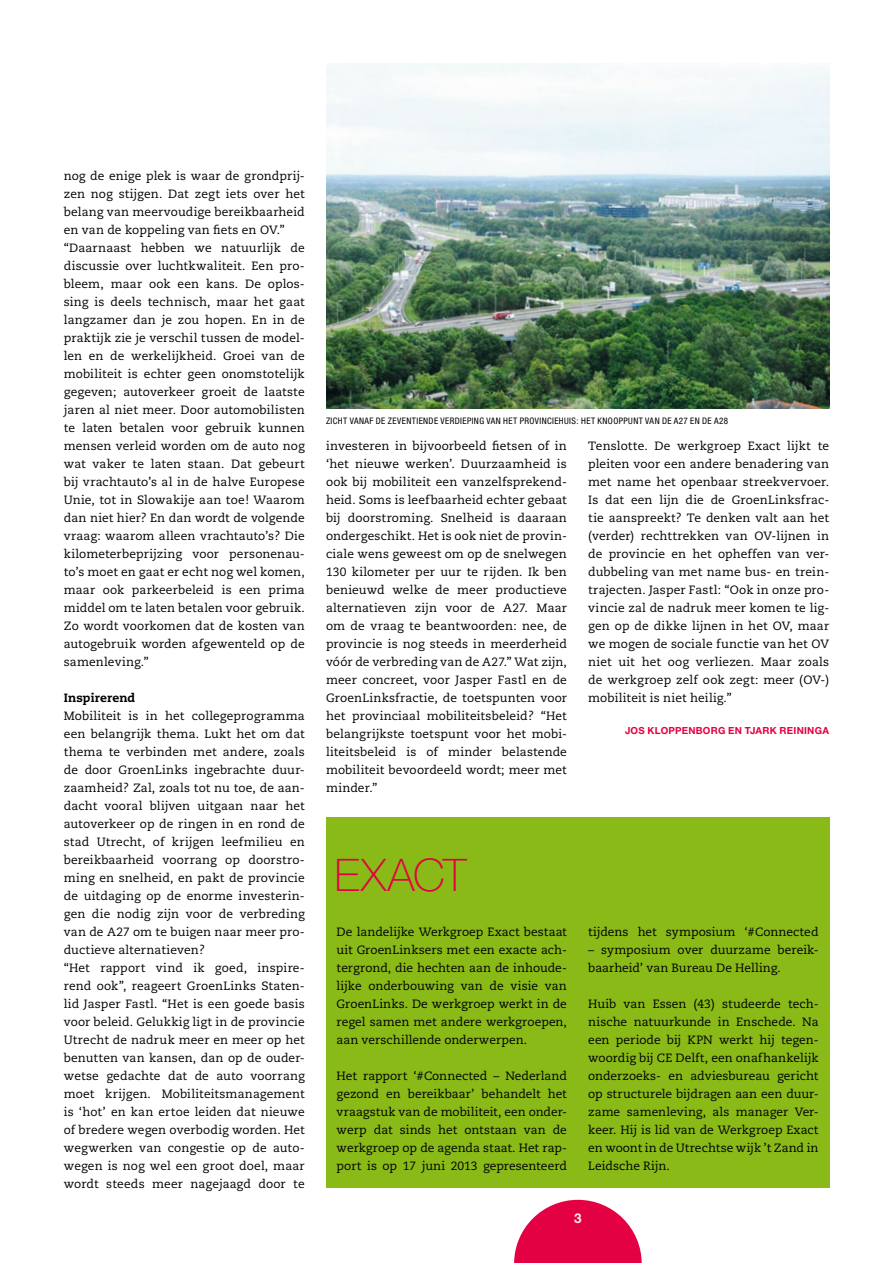
<style>
.page{position:relative;width:893px;height:1263px;background:#fff}
.page>*{position:absolute;margin:0;border:0;box-sizing:border-box;transform-origin:0 0}
.t1{font:100 45px "Helvetica Neue";color:#e30043}
.t2{font:700 13.5px "Helvetica Neue";color:#fdedea}
.t3{font:12px/18px "Caecilia";letter-spacing:.01em;color:#000;text-align:justify}
.t4{font:800 12px "Caecilia";letter-spacing:.005em;color:#000}
.t5{font:700 9.75px "Helvetica Neue";letter-spacing:.025em;color:#e30043}
.t6{font:condensed 9px "Helvetica Neue";letter-spacing:.045em;color:#000}
</style>
<div class="page">
<div style="left:326px;top:816px;width:503px;height:371px;background:#89ba17"></div>
<img style="left:326px;top:64px;width:503px;height:344px">
<svg style="left:514px;top:1200px;width:128px;height:63px"></svg>
<p class="t3" style="left:64px;top:167px;width:242px;text-align:left">nog de enige plek is waar de grondprij&shy;zen nog stijgen. Dat zegt iets over het belang van meervoudige bereikbaarheid en van de koppeling van fiets en OV.” “Daarnaast hebben we natuurlijk de discussie over luchtkwaliteit. Een pro&shy;bleem, maar ook een kans. De oplos&shy;sing is deels technisch, maar het gaat langzamer dan je zou hopen. En in de praktijk zie je verschil tussen de model&shy;len en de werkelijkheid. Groei van de mobiliteit is echter geen onomstotelijk gegeven; autoverkeer groeit de laatste jaren al niet meer. Door automobilisten te laten betalen voor gebruik kunnen mensen verleid worden om de auto nog wat vaker te laten staan. Dat gebeurt bij vrachtauto’s al in de halve Europese Unie, tot in Slowakije aan toe! Waarom dan niet hier? En dan wordt de volgende vraag: waarom alleen vrachtauto’s? Die kilometerbeprijzing voor personenau&shy;to’s moet en gaat er echt nog wel komen, maar ook parkeerbeleid is een prima middel om te laten betalen voor gebruik.<br>Zo wordt voorkomen dat de kosten van autogebruik worden afgewenteld op de samenleving.”</p>
<p class="t4" style="left:64px;top:690px;width:73px">Inspirerend</p>
<p class="t3" style="left:64px;top:707px;width:242px;text-align:left">Mobiliteit is in het collegeprogramma een belangrijk thema. Lukt het om dat thema te verbinden met andere, zoals de door GroenLinks ingebrachte duur&shy;zaamheid? Zal, zoals tot nu toe, de aan&shy;dacht vooral blijven uitgaan naar het autoverkeer op de ringen in en rond de stad Utrecht, of krijgen leefmilieu en bereikbaarheid voorrang op doorstro&shy;ming en snelheid, en pakt de provincie de uitdaging op de enorme investerin&shy;gen die nodig zijn voor de verbreding van de A27 om te buigen naar meer pro&shy;ductieve alternatieven?<br>“Het rapport vind ik goed, inspire&shy;rend ook”, reageert GroenLinks Staten&shy;lid Jasper Fastl. “Het is een goede basis voor beleid. Gelukkig ligt in de provincie Utrecht de nadruk meer en meer op het benutten van kansen, dan op de ouder&shy;wetse gedachte dat de auto voorrang moet krijgen. Mobiliteitsmanagement is ‘hot’ en kan ertoe leiden dat nieuwe of bredere wegen overbodig worden. Het wegwerken van congestie op de auto&shy;wegen is nog wel een groot doel, maar wordt steeds meer nagejaagd door te</p>
<p class="t6" style="left:326px;top:415px;width:404px">ZICHT VANAF DE ZEVENTIENDE VERDIEPING VAN HET PROVINCIEHUIS: HET KNOOPPUNT VAN DE A27 EN DE A28</p>
<p class="t3" style="left:326px;top:437px;width:242px">investeren in bijvoorbeeld fietsen of in ‘het nieuwe werken’. Duurzaamheid is ook bij mobiliteit een vanzelfsprekend&shy;heid. Soms is leefbaarheid echter gebaat bij doorstroming. Snelheid is daaraan ondergeschikt. Het is ook niet de provin&shy;ciale wens geweest om op de snelwegen 130 kilometer per uur te rijden. Ik ben benieuwd welke de meer productieve alternatieven zijn voor de A27. Maar om de vraag te beantwoorden: nee, de provincie is nog steeds in meerderheid vóór de verbreding van de A27.” Wat zijn, meer concreet, voor Jasper Fastl en de GroenLinksfractie, de toetspunten voor het provinciaal mobiliteitsbeleid? “Het belangrijkste toetspunt voor het mobi&shy;liteitsbeleid is of minder belastende mobiliteit bevoordeeld wordt; meer met minder.”</p>
<p class="t3" style="left:588px;top:437px;width:242px">Tenslotte. De werkgroep Exact lijkt te pleiten voor een andere benadering van met name het openbaar streekvervoer.<br>Is dat een lijn die de GroenLinksfrac&shy;tie aanspreekt? Te denken valt aan het (verder) rechttrekken van OV-lijnen in de provincie en het opheffen van ver&shy;dubbeling van met name bus- en trein&shy;trajecten. Jasper Fastl: “Ook in onze pro&shy;vincie zal de nadruk meer komen te lig&shy;gen op de dikke lijnen in het OV, maar we mogen de sociale functie van het OV niet uit het oog verliezen. Maar zoals de werkgroep zelf ook zegt: meer (OV-) mobiliteit is niet heilig.”</p>
<p class="t5" style="left:625px;top:724px;width:65px">JOS KLOPPENB</p>
<p class="t5" style="left:703px;top:724px;width:127px">ORG EN TJARK REININGA</p>
<h1 class="t1" style="left:334px;top:849px;width:134px">EXACT</h1>
<p class="t3" style="left:337px;top:923px;width:232px">De landelijke Werkgroep Exact bestaat uit GroenLinksers met een exacte ach&shy;tergrond, die hechten aan de inhoude&shy;lijke onderbouwing van de visie van GroenLinks. De werkgroep werkt in de regel samen met andere werkgroepen, aan verschillende onderwerpen.</p>
<p class="t3" style="left:337px;top:1067px;width:232px">Het rapport ‘#Connected – Nederland gezond en bereikbaar’ behandelt het vraagstuk van de mobiliteit, een onder&shy;werp dat sinds het ontstaan van de werkgroep op de agenda staat. Het rap&shy;port is op 17 juni 2013 gepresenteerd</p>
<p class="t3" style="left:588px;top:923px;width:232px">tijdens het symposium ‘#Connected</p>
<p class="t3" style="left:588px;top:941px;width:232px">– symposium over duurzame bereik&shy;baarheid’ van Bureau De Helling.</p>
<p class="t3" style="left:588px;top:995px;width:232px">Huib van Essen (43) studeerde tech&shy;nische natuurkunde in Enschede. Na een periode bij KPN werkt hij tegen&shy;woordig bij CE Delft, een onafhankelijk onderzoeks- en adviesbureau gericht op structurele bijdragen aan een duur&shy;zame samenleving, als manager Ver&shy;keer. Hij is lid van de Werkgroep Exact en woont in de Utrechtse wijk ’t Zand in Leidsche Rijn.</p>
<p class="t2" style="left:574px;top:1210px;width:9px">3</p>
</div>
